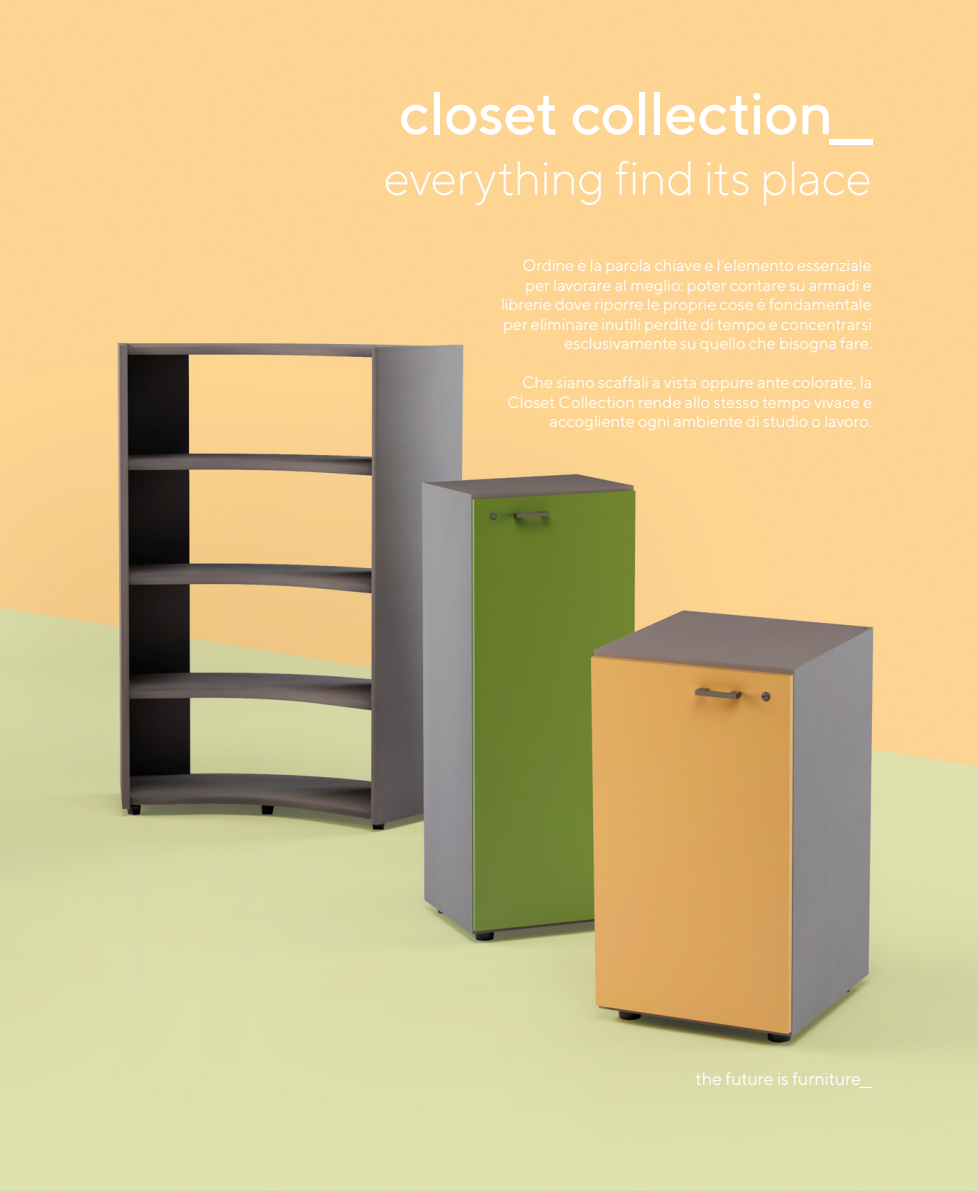
<style>
.page{position:relative;width:978px;height:1191px;background:#fff}
.page>*{position:absolute;margin:0;border:0;box-sizing:border-box;transform-origin:0 0}
.t1{font:500 60px "TT Norms";letter-spacing:-.01em;color:#fff}
.t2{font:300 48px "TT Norms";letter-spacing:-.015em;color:#fff}
.t3{font:18px "TT Norms";letter-spacing:-.01em;color:#fff}
.t4{font:16.5px/19.5px "TT Norms";letter-spacing:-.005em;color:#fff;text-align:right}
</style>
<div class="page">
<img style="left:0;top:0;width:978px;height:1191px">
<h1 class="t1" style="left:399px;top:76px;width:474px">closet collection_</h1>
<h2 class="t2" style="left:384px;top:149px;width:490px">everything find its place</h2>
<p class="t4" style="left:501px;top:255px;width:373px">Ordine è la parola chiave e l’elemento essenziale per lavorare al meglio: poter contare su armadi e librerie dove riporre le proprie cose è fondamentale per eliminare inutili perdite di tempo e concentrarsi esclusivamente su quello che bisogna fare.</p>
<p class="t4" style="left:508px;top:372px;width:366px">Che siano scaffali a vista oppure ante colorate, la<br>Closet Collection rende allo stesso tempo vivace e accogliente ogni ambiente di studio o lavoro.</p>
<p class="t3" style="left:695px;top:1067px;width:178px">the future is furniture_</p>
</div>
